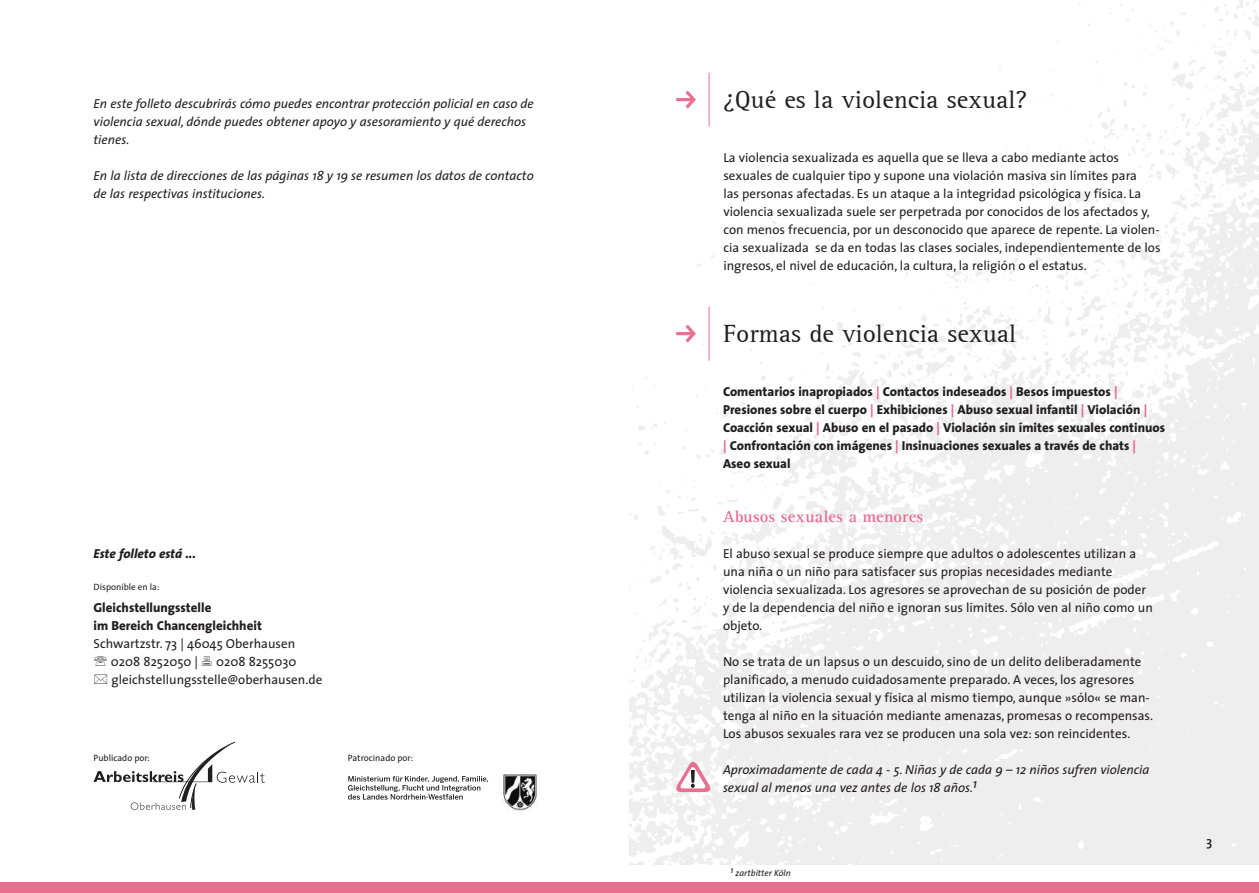
<style>
.page{position:relative;width:1259px;height:893px;background:#fff}
.page>*{position:absolute;margin:0;border:0;box-sizing:border-box;transform-origin:0 0}
.t1{font:25.5px "Rotis Serif";color:#231f20}
.t2{font:700 16.5px "Rotis Serif";letter-spacing:.01em;color:#e96e90}
.t3{font:600 13.5px "The Sans";color:#231f20}
.t4{font:13.05px/18px "The Sans";color:#231f20}
.t5{font:italic 13.05px/18px "The Sans";color:#231f20}
.t6{font:800 13.05px/18px "The Sans";color:#231f20}
.t7{font:italic 800 13.05px "The Sans";color:#231f20}
.t8{font:9.15px "The Sans";color:#231f20}
.t9{font:italic 9px "The Sans";color:#231f20}
.s1{color:#e96e90}
</style>
<div class="page">
<div style="left:0;top:882px;width:629px;height:11px;background:#e96e90"></div>
<div style="left:629px;top:882px;width:630px;height:11px;background:#e96e90"></div>
<svg style="left:94px;top:741px;width:171px;height:69px"></svg>
<svg style="left:673px;top:758px;width:40px;height:34px"></svg>
<svg style="left:676px;top:91px;width:20px;height:18px"></svg>
<hr style="left:708px;top:73px;width:1px;height:54px;background:#e96e90">
<svg style="left:676px;top:325px;width:20px;height:18px"></svg>
<hr style="left:708px;top:307px;width:1px;height:54px;background:#e96e90">
<svg style="left:348px;top:776px;width:140px;height:24px"></svg>
<img style="left:503px;top:774px;width:34px;height:36px">
<p class="t5" style="left:94px;top:94px;width:442px">En este folleto descubrirás cómo puedes encontrar protección policial en caso de violencia sexual, dónde puedes obtener apoyo y asesoramiento y qué derechos tienes.</p>
<p class="t5" style="left:94px;top:166px;width:442px">En la lista de direcciones de las páginas 18 y 19 se resumen los datos de contacto de las respectivas instituciones.</p>
<p class="t7" style="left:94px;top:543px;width:104px">Este folleto está ...</p>
<p class="t8" style="left:94px;top:579px;width:67px">Disponible en la:</p>
<p class="t6" style="left:94px;top:598px;width:170px">Gleichstellungsstelle<br>im Bereich Chancengleichheit</p>
<p class="t4" style="left:111px;top:634px;width:186px;text-indent:-17px">Schwartzstr. 73 | 46045 Oberhausen<br>0208 8252050 |</p>
<p class="t4" style="left:111px;top:652px;width:212px;text-indent:105px">0208 8255030 gleichstellungsstelle@oberhausen.de</p>
<p class="t8" style="left:94px;top:750px;width:58px">Publicado por:</p>
<p class="t8" style="left:348px;top:750px;width:67px">Patrocinado por:</p>
<h1 class="t1" style="left:723px;top:85px;width:306px">¿Qué es la violencia sexual?</h1>
<p class="t4" style="left:723px;top:148px;width:439px">La violencia sexualizada es aquella que se lleva a cabo mediante actos sexuales de cualquier tipo y supone una violación masiva sin límites para<br>las personas afectadas. Es un ataque a la integridad psicológica y física. La violencia sexualizada suele ser perpetrada por conocidos de los afectados y, con menos frecuencia, por un desconocido que aparece de repente. La violen&shy;cia sexualizada se da en todas las clases sociales, independientemente de los ingresos, el nivel de educación, la cultura, la religión o el estatus.</p>
<h1 class="t1" style="left:723px;top:319px;width:294px">Formas de violencia sexual</h1>
<p class="t6" style="left:723px;top:382px;width:444px">Comentarios inapropiados <span class="s1">|</span> Contactos indeseados <span class="s1">|</span> Besos impuestos <span class="s1">| </span>Presiones sobre el cuerpo <span class="s1">|</span> Exhibiciones <span class="s1">|</span> Abuso sexual infantil <span class="s1">|</span> Violación <span class="s1">| </span>Coacción sexual <span class="s1">|</span> Abuso en el pasado <span class="s1">|</span> Violación sin ímites sexuales continuos <span class="s1">|</span> Confrontación con imágenes <span class="s1">|</span> Insinuaciones sexuales a través de chats <span class="s1">| </span>Aseo sexual</p>
<p class="t2" style="left:723px;top:507px;width:202px">Abusos sexuales a menores</p>
<p class="t4" style="left:723px;top:544px;width:431px">El abuso sexual se produce siempre que adultos o adolescentes utilizan a una niña o un niño para satisfacer sus propias necesidades mediante violencia sexualizada. Los agresores se aprovechan de su posición de poder y de la dependencia del niño e ignoran sus límites. Sólo ven al niño como un objeto.</p>
<p class="t4" style="left:723px;top:652px;width:431px">No se trata de un lapsus o un descuido, sino de un delito deliberadamente planificado, a menudo cuidadosamente preparado. A veces, los agresores utilizan la violencia sexual y física al mismo tiempo, aunque »sólo« se man&shy;tenga al niño en la situación mediante amenazas, promesas o recompensas.<br>Los abusos sexuales rara vez se producen una sola vez: son reincidentes.</p>
<p class="t5" style="left:723px;top:760px;width:428px">Aproximadamente de cada 4 - 5. Niñas y de cada 9 – 12 niños sufren violencia sexual al menos una vez antes de los 18 años.1</p>
<p class="t9" style="left:730px;top:865px;width:62px">1 zartbitter Köln</p>
<p class="t3" style="left:1206px;top:830px;width:8px">3</p>
</div>
